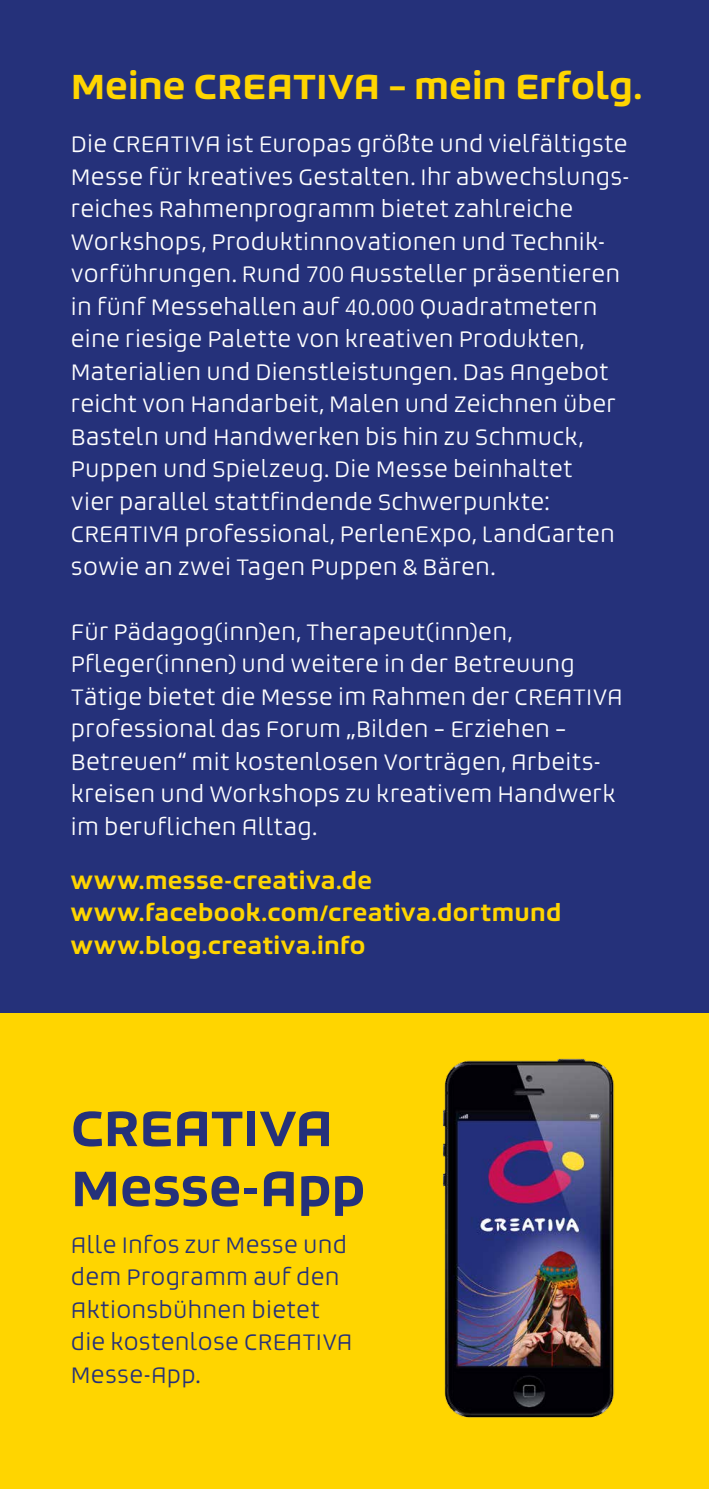
<style>
.page{position:relative;width:709px;height:1489px;background:#fff}
.page>*{position:absolute;margin:0;border:0;box-sizing:border-box;transform-origin:0 0}
.t1{font:700 50px/60px "Bruum FY";letter-spacing:-.005em;color:#25317a}
.t2{font:700 35px "Bruum FY";color:#ffd500}
.t3{font:300 22.5px/32.5px "Bruum FY";letter-spacing:.01em;color:#fff}
.t4{font:300 22.5px/32.5px "Bruum FY";letter-spacing:.01em;color:#25317a}
.t5{font:700 22.5px/32.5px "Bruum FY";letter-spacing:.01em;color:#ffd500}
</style>
<div class="page">
<div style="left:0;top:0;width:709px;height:1013px;background:#25317a"></div>
<div style="left:0;top:1013px;width:709px;height:475px;background:#ffd500"></div>
<img style="left:443px;top:1058px;width:172px;height:360px">
<h2 class="t2" style="left:71px;top:63px;width:573px">Meine CREATIVA – mein Erfolg.</h2>
<p class="t3" style="left:71px;top:127px;width:559px">Die CREATIVA ist Europas größte und vielfältigste Messe für kreatives Gestalten. Ihr abwechslungs&shy;reiches Rahmenprogramm bietet zahlreiche Workshops, Produktinnovationen und Technik&shy;vorführungen. Rund 700 Aussteller präsentieren in fünf Messehallen auf 40.000 Quadratmetern eine riesige Palette von kreativen Produkten, Materialien und Dienstleistungen. Das Angebot reicht von Handarbeit, Malen und Zeichnen über Basteln und Handwerken bis hin zu Schmuck, Puppen und Spielzeug. Die Messe beinhaltet<br>vier parallel stattfindende Schwerpunkte:<br>CREATIVA professional, PerlenExpo, LandGarten sowie an zwei Tagen Puppen &amp; Bären.</p>
<p class="t3" style="left:71px;top:614px;width:553px">Für Pädagog(inn)en, Therapeut(inn)en, Pfleger(innen) und weitere in der Betreuung Tätige bietet die Messe im Rahmen der CREATIVA professional das Forum „Bilden – Erziehen – Betreuen“ mit kostenlosen Vorträgen, Arbeits&shy;kreisen und Workshops zu kreativem Handwerk im beruflichen Alltag.</p>
<p class="t5" style="left:71px;top:863px;width:492px">www.messe-creativa.de www.facebook.com/creativa.dortmund www.blog.creativa.info</p>
<h1 class="t1" style="left:71px;top:1096px;width:296px">CREATIVA<br>Messe-App</h1>
<p class="t4" style="left:71px;top:1227px;width:283px">Alle Infos zur Messe und dem Programm auf den<br>Aktionsbühnen bietet die kostenlose CREATIVA<br>Messe-App.</p>
</div>
